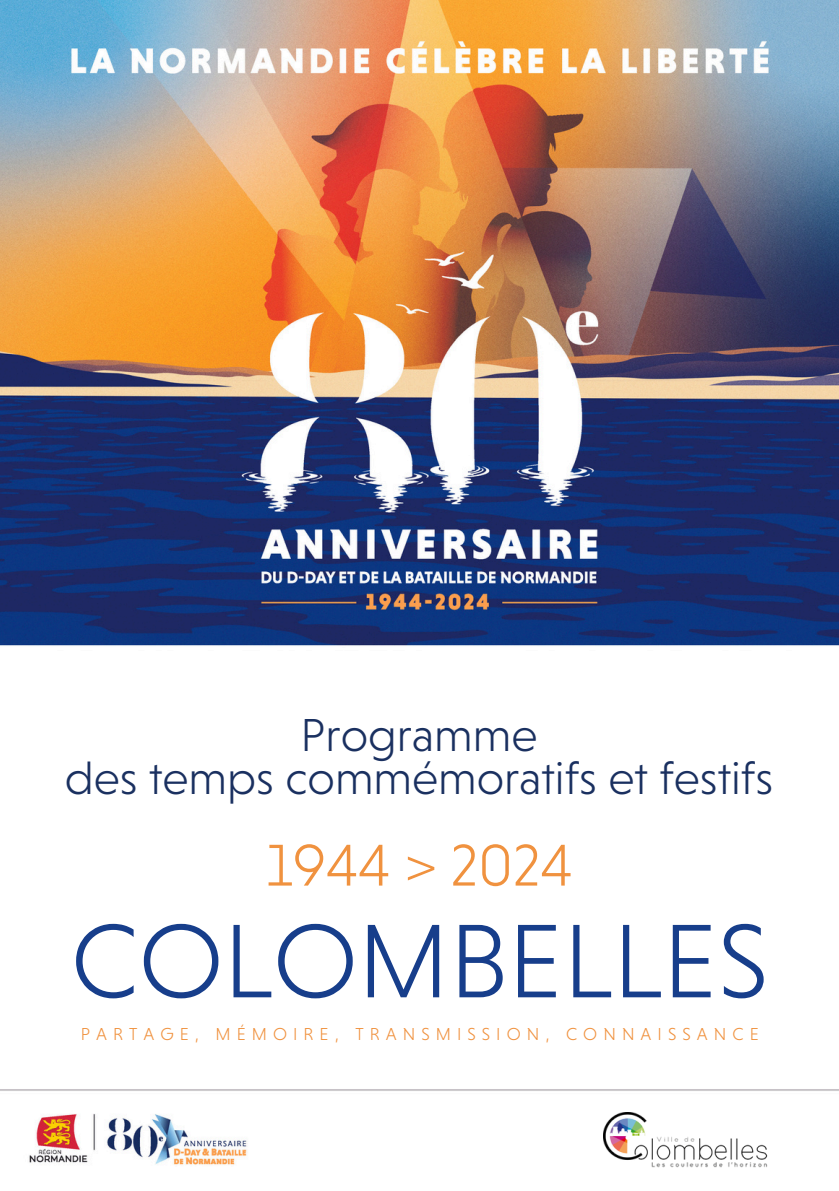
<style>
.page{position:relative;width:839px;height:1191px;background:#fff}
.page>*{position:absolute;margin:0;border:0;box-sizing:border-box;transform-origin:0 0}
.t1{font:300 106.4px "Niveau Grotesk";color:#173e8b}
.t2{font:300 60px "Niveau Grotesk";color:#f0923f}
.t3{font:300 47px/43.6px "Niveau Grotesk";color:#1a3060;text-align:center}
.t4{font:300 17.6px "Niveau Grotesk";letter-spacing:.34em;color:#f0923f}
</style>
<div class="page">
<img style="left:0;top:0;width:838px;height:1165px">
<img style="left:603px;top:1112px;width:165px;height:56px">
<p class="t3" style="left:65px;top:713px;width:710px">Programme<br>des temps commémoratifs et festifs</p>
<p class="t2" style="left:266px;top:830px;width:308px">1944 &gt; 2024</p>
<h1 class="t1" style="left:71px;top:898px;width:698px">COLOMBELLES</h1>
<p class="t4" style="left:81px;top:1024px;width:679px">PARTAGE, MÉMOIRE, TRANSMISSION, CONNAISSANCE</p>
</div>
